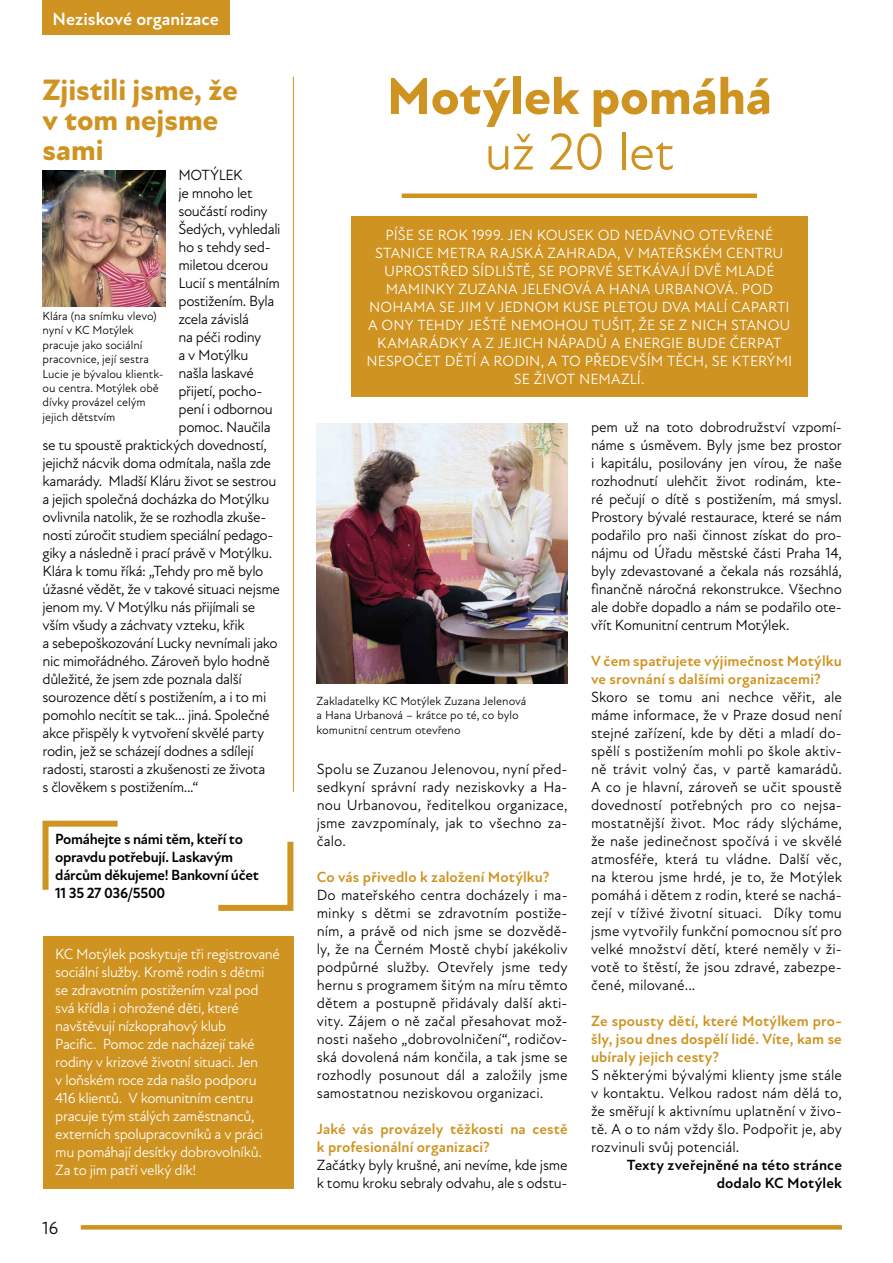
<style>
.page{position:relative;width:893px;height:1263px;background:#fff}
.page>*{position:absolute;margin:0;border:0;box-sizing:border-box;transform-origin:0 0}
.t1{font:800 52.5px "Atten New";letter-spacing:-.005em;color:#cf9321}
.t2{font:52.5px "Atten New";letter-spacing:-.015em;color:#cf9321}
.t3{font:800 30px/30px "Atten New";color:#cf9321}
.t4{font:700 18px "Atten New";color:#fff}
.t5{font:18px "Atten New";color:#000}
.t6{font:15px/18px "Atten New";letter-spacing:-.025em;color:#000;text-align:justify}
.t7{font:15px/18px "Atten New";letter-spacing:-.02em;color:#fff}
.t8{font:15px/18px "Atten New";letter-spacing:.005em;color:#fff;text-align:center}
.t9{font:700 15px/18px "Atten New";letter-spacing:.01em;color:#cf9321}
.t10{font:700 15px/18px "Atten New";letter-spacing:-.02em;color:#000}
.t11{font:700 15px/18px "Atten New";letter-spacing:.01em;color:#000;text-align:right}
.t12{font:12px/14.4px "Atten New";color:#000}
</style>
<div class="page">
<div style="left:43px;top:0;width:187px;height:35px;background:#cf9321"></div>
<svg style="left:81px;top:1225px;width:761px;height:4px;background:#d09526"></svg>
<img style="left:317px;top:423px;width:250px;height:260px">
<hr style="left:402px;top:194px;width:355px;height:4px;background:#cf9321">
<div style="left:351px;top:217px;width:457px;height:180px;background:#cf9321"></div>
<svg style="left:42px;top:820px;width:76px;height:70px"></svg>
<svg style="left:218px;top:841px;width:76px;height:70px"></svg>
<div style="left:43px;top:936px;width:250px;height:252px;background:#cf9321"></div>
<img style="left:43px;top:170px;width:123px;height:137px">
<hr style="left:293px;top:77px;width:1px;height:715px;background:#cf9321">
<p class="t4" style="left:53px;top:9px;width:168px">Neziskové organizace</p>
<h2 class="t3" style="left:43px;top:76px;width:197px">Zjistili jsme, že v tom nejsme sami</h2>
<p class="t6" style="left:178px;top:166px;width:66px">MOTÝLEK</p>
<p class="t6" style="left:178px;top:184px;width:76px">je mnoho let</p>
<p class="t6" style="left:178px;top:202px;width:91px">součástí rodiny</p>
<p class="t6" style="left:178px;top:220px;width:104px">Šedých, vyhledali</p>
<p class="t6" style="left:178px;top:238px;width:94px">ho s tehdy sed-</p>
<p class="t6" style="left:178px;top:256px;width:91px">miletou dcerou</p>
<p class="t6" style="left:178px;top:274px;width:103px">Lucií s mentálním</p>
<p class="t6" style="left:178px;top:292px;width:98px">postižením. Byla</p>
<p class="t6" style="left:178px;top:310px;width:72px">zcela závislá</p>
<p class="t6" style="left:178px;top:328px;width:84px">na péči rodiny</p>
<p class="t6" style="left:178px;top:346px;width:71px">a v Motýlku</p>
<p class="t6" style="left:178px;top:364px;width:77px">našla laskavé</p>
<p class="t6" style="left:178px;top:382px;width:85px">přijetí, pocho-</p>
<p class="t6" style="left:178px;top:400px;width:96px">pení i odbornou</p>
<p class="t6" style="left:178px;top:418px;width:94px">pomoc. Naučila</p>
<p class="t6" style="left:43px;top:436px;width:226px">se tu spoustě praktických dovedností,</p>
<p class="t6" style="left:43px;top:454px;width:230px">jejichž nácvik doma odmítala, našla zde</p>
<p class="t6" style="left:43px;top:472px;width:235px">kamarády. Mladší Kláru život se sestrou</p>
<p class="t6" style="left:43px;top:490px;width:228px">a jejich společná docházka do Motýlku</p>
<p class="t6" style="left:43px;top:508px;width:225px">ovlivnila natolik, že se rozhodla zkuše-</p>
<p class="t6" style="left:43px;top:526px;width:232px">nosti zúročit studiem speciální pedago-</p>
<p class="t6" style="left:43px;top:544px;width:231px">giky a následně i prací právě v Motýlku.</p>
<p class="t6" style="left:43px;top:562px;width:223px">Klára k tomu říká: „Tehdy pro mě bylo</p>
<p class="t6" style="left:43px;top:580px;width:239px">úžasné vědět, že v takové situaci nejsme</p>
<p class="t6" style="left:43px;top:598px;width:214px">jenom my. V Motýlku nás přijímali se</p>
<p class="t6" style="left:43px;top:616px;width:204px">vším všudy a záchvaty vzteku, křik</p>
<p class="t6" style="left:43px;top:634px;width:237px">a sebepoškozování Lucky nevnímali jako</p>
<p class="t6" style="left:43px;top:652px;width:229px">nic mimořádného. Zároveň bylo hodně</p>
<p class="t6" style="left:43px;top:670px;width:201px">důležité, že jsem zde poznala další</p>
<p class="t6" style="left:43px;top:688px;width:225px">sourozence dětí s postižením, a i to mi</p>
<p class="t6" style="left:43px;top:706px;width:229px">pomohlo necítit se tak… jiná. Společné</p>
<p class="t6" style="left:43px;top:724px;width:223px">akce přispěly k vytvoření skvělé party</p>
<p class="t6" style="left:43px;top:742px;width:213px">rodin, jež se scházejí dodnes a sdílejí</p>
<p class="t6" style="left:43px;top:760px;width:224px">radosti, starosti a zkušenosti ze života</p>
<p class="t6" style="left:43px;top:778px;width:157px">s člověkem s postižením...“</p>
<p class="t10" style="left:55px;top:830px;width:205px">Pomáhejte s námi těm, kteří to opravdu potřebují. Laskavým dárcům děkujeme! Bankovní účet<br>11 35 27 036/5500</p>
<p class="t12" style="left:43px;top:309px;width:122px">Klára (na snímku vlevo) nyní v KC Motýlek pracuje jako sociální pracovnice, její sestra<br>Lucie je bývalou klientk&shy;ou centra. Motýlek obě dívky provázel celým jejich dětstvím</p>
<p class="t7" style="left:55px;top:945px;width:226px">KC Motýlek poskytuje tři registrované sociální služby. Kromě rodin s dětmi se zdravotním postižením vzal pod svá křídla i ohrožené děti, které navštěvují nízkoprahový klub<br>Pacific. Pomoc zde nacházejí také rodiny v krizové životní situaci. Jen<br>v loňském roce zda našlo podporu 416 klientů. V komunitním centru pracuje tým stálých zaměstnanců, externích spolupracovníků a v práci mu pomáhají desítky dobrovolníků.<br>Za to jim patří velký dík!</p>
<p class="t5" style="left:43px;top:1217px;width:17px">16</p>
<h1 class="t1" style="left:387px;top:65px;width:386px">Motýlek pomáhá</h1>
<h1 class="t2" style="left:484px;top:121px;width:191px">už 20 let</h1>
<p class="t8" style="left:366px;top:226px;width:427px">PÍŠE SE ROK 1999. JEN KOUSEK OD NEDÁVNO OTEVŘENÉ STANICE METRA RAJSKÁ ZAHRADA, V MATEŘSKÉM CENTRU UPROSTŘED SÍDLIŠTĚ, SE POPRVÉ SETKÁVAJÍ DVĚ MLADÉ MAMINKY ZUZANA JELENOVÁ A HANA URBANOVÁ. POD NOHAMA SE JIM V JEDNOM KUSE PLETOU DVA MALÍ CAPARTI A ONY TEHDY JEŠTĚ NEMOHOU TUŠIT, ŽE SE Z NICH STANOU KAMARÁDKY A Z JEJICH NÁPADŮ A ENERGIE BUDE ČERPAT NESPOČET DĚTÍ A RODIN, A TO PŘEDEVŠÍM TĚCH, SE KTERÝMI SE ŽIVOT NEMAZLÍ.</p>
<p class="t12" style="left:317px;top:694px;width:211px">Zakladatelky KC Motýlek Zuzana Jelenová a Hana Urbanová – krátce po té, co bylo komunitní centrum otevřeno</p>
<p class="t6" style="left:317px;top:760px;width:252px">Spolu se Zuzanou Jelenovou, nyní před&shy;sedkyní správní rady neziskovky a Ha&shy;nou Urbanovou, ředitelkou organizace, jsme zavzpomínaly, jak to všechno za&shy;čalo.</p>
<p class="t9" style="left:317px;top:868px;width:234px">Co vás přivedlo k založení Motýlku?</p>
<p class="t6" style="left:317px;top:886px;width:252px">Do mateřského centra docházely i ma&shy;minky s dětmi se zdravotním postiže&shy;ním, a právě od nich jsme se dozvědě&shy;ly, že na Černém Mostě chybí jakékoliv podpůrné služby. Otevřely jsme tedy hernu s programem šitým na míru těmto dětem a postupně přidávaly další akti&shy;vity. Zájem o ně začal přesahovat mož&shy;nosti našeho „dobrovolničení“, rodičov&shy;ská dovolená nám končila, a tak jsme se rozhodly posunout dál a založily jsme samostatnou neziskovou organizaci.</p>
<p class="t9" style="left:317px;top:1120px;width:252px">Jaké vás provázely těžkosti na cestě k profesionální organizaci?</p>
<p class="t6" style="left:317px;top:1156px;width:252px">Začátky byly krušné, ani nevíme, kde jsme k tomu kroku sebraly odvahu, ale s odstu-</p>
<p class="t6" style="left:591px;top:418px;width:252px">pem už na toto dobrodružství vzpomí&shy;náme s úsměvem. Byly jsme bez prostor i kapitálu, posilovány jen vírou, že naše rozhodnutí ulehčit život rodinám, kte&shy;ré pečují o dítě s postižením, má smysl.<br>Prostory bývalé restaurace, které se nám podařilo pro naši činnost získat do pro&shy;nájmu od Úřadu městské části Praha 14, byly zdevastované a čekala nás rozsáhlá, finančně náročná rekonstrukce. Všechno ale dobře dopadlo a nám se podařilo ote&shy;vřít Komunitní centrum Motýlek.</p>
<p class="t9" style="left:591px;top:652px;width:252px">V čem spatřujete výjimečnost Motýlku ve srovnání s dalšími organizacemi?</p>
<p class="t6" style="left:591px;top:688px;width:252px">Skoro se tomu ani nechce věřit, ale máme informace, že v Praze dosud není stejné zařízení, kde by děti a mladí do&shy;spělí s postižením mohli po škole aktiv&shy;ně trávit volný čas, v partě kamarádů.<br>A co je hlavní, zároveň se učit spoustě dovedností potřebných pro co nejsa&shy;mostatnější život. Moc rády slýcháme, že naše jedinečnost spočívá i ve skvělé atmosféře, která tu vládne. Další věc, na kterou jsme hrdé, je to, že Motýlek pomáhá i dětem z rodin, které se nachá&shy;zejí v tíživé životní situaci. Díky tomu jsme vytvořily funkční pomocnou síť pro velké množství dětí, které neměly v ži&shy;votě to štěstí, že jsou zdravé, zabezpe&shy;čené, milované...</p>
<p class="t9" style="left:591px;top:1012px;width:252px;text-align:justify">Ze spousty dětí, které Motýlkem pro&shy;šly, jsou dnes dospělí lidé. Víte, kam se ubíraly jejich cesty?</p>
<p class="t6" style="left:591px;top:1066px;width:252px">S některými bývalými klienty jsme stále v kontaktu. Velkou radost nám dělá to, že směřují k aktivnímu uplatnění v živo&shy;tě. A o to nám vždy šlo. Podpořit je, aby rozvinuli svůj potenciál.</p>
<p class="t11" style="left:627px;top:1156px;width:216px">Texty zveřejněné na této stránce dodalo KC Motýlek</p>
</div>
